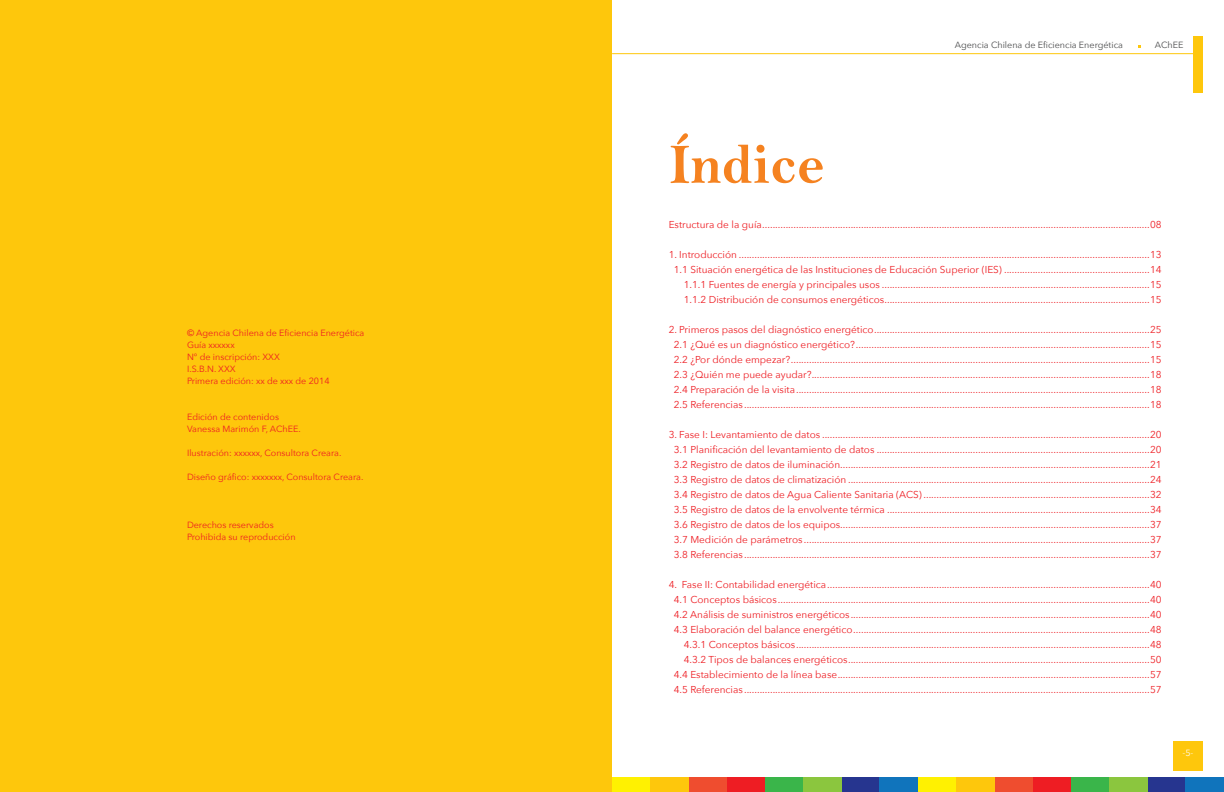
<style>
.page{position:relative;width:1224px;height:792px;background:#fff}
.page>*{position:absolute;margin:0;border:0;box-sizing:border-box;transform-origin:0 0}
.Título_Principal{font:57px "Bell MT Bold";color:#f58220}
.Estilo_de_párrafo_3{font:10px "Avenir Next";color:#ee1d23}
.texto{font:9px "Avenir Next";color:#ee1d23}
.t1{font:9px "Avenir Next";color:#4b4c4d}
.t2{font:9px "Avenir Next";color:#fff}
</style>
<div class="page">
<div style="left:1193px;top:36px;width:10px;height:57px;background:#fec70c"></div>
<div style="left:1173px;top:741px;width:30px;height:30px;background:#fec70c"></div>
<div style="left:689px;top:777px;width:38px;height:15px;background:#ef4d2f"></div>
<div style="left:727px;top:777px;width:38px;height:15px;background:#ee1d23"></div>
<div style="left:612px;top:777px;width:38px;height:15px;background:#fff101"></div>
<div style="left:650px;top:777px;width:39px;height:15px;background:#fec70c"></div>
<div style="left:765px;top:777px;width:38px;height:15px;background:#3ab54a"></div>
<div style="left:841px;top:777px;width:39px;height:15px;background:#26358f"></div>
<div style="left:803px;top:777px;width:38px;height:15px;background:#8bc63e"></div>
<div style="left:880px;top:777px;width:38px;height:15px;background:#1074bc"></div>
<div style="left:995px;top:777px;width:38px;height:15px;background:#ef4d2f"></div>
<div style="left:1033px;top:777px;width:38px;height:15px;background:#ee1d23"></div>
<div style="left:918px;top:777px;width:38px;height:15px;background:#fff101"></div>
<div style="left:956px;top:777px;width:39px;height:15px;background:#fec70c"></div>
<div style="left:1071px;top:777px;width:38px;height:15px;background:#3ab54a"></div>
<div style="left:1147px;top:777px;width:39px;height:15px;background:#26358f"></div>
<div style="left:1109px;top:777px;width:38px;height:15px;background:#8bc63e"></div>
<div style="left:1186px;top:777px;width:38px;height:15px;background:#1074bc"></div>
<hr style="left:612px;top:53px;width:586px;height:1px;background:#fec70c">
<div style="left:0;top:0;width:612px;height:792px;background:#fec70c"></div>
<p class="texto" style="left:187px;top:327px;width:179px">© Agencia Chilena de Eficiencia Energética</p>
<p class="texto" style="left:187px;top:339px;width:49px">Guía xxxxxx</p>
<p class="texto" style="left:187px;top:351px;width:94px">N° de inscripción: XXX</p>
<p class="texto" style="left:187px;top:363px;width:50px">I.S.B.N. XXX</p>
<p class="texto" style="left:187px;top:375px;width:144px">Primera edición: xx de xxx de 2014</p>
<p class="texto" style="left:187px;top:411px;width:94px">Edición de contenidos</p>
<p class="texto" style="left:187px;top:423px;width:115px">Vanessa Marimón F, AChEE.</p>
<p class="texto" style="left:187px;top:447px;width:156px">Ilustración: xxxxxx, Consultora Creara.</p>
<p class="texto" style="left:187px;top:471px;width:178px">Diseño gráfico: xxxxxxx, Consultora Creara.</p>
<p class="texto" style="left:187px;top:519px;width:88px">Derechos reservados</p>
<p class="texto" style="left:187px;top:531px;width:110px">Prohibida su reproducción</p>
<p class="t1" style="left:955px;top:39px;width:170px">Agencia Chilena de Eficiencia Energética</p>
<p class="t1" style="left:1155px;top:39px;width:30px">AChEE</p>
<p class="Título_Principal" style="left:669px;top:131px;width:157px">Índice</p>
<p class="Estilo_de_párrafo_3" style="left:669px;top:219px;width:494px">Estructura de la guía.....................................................................................................................................................08</p>
<p class="Estilo_de_párrafo_3" style="left:669px;top:249px;width:494px">1. Introducción ..............................................................................................................................................................13</p>
<p class="Estilo_de_párrafo_3" style="left:674px;top:264px;width:489px">1.1 Situación energética de las Instituciones de Educación Superior (IES) ........................................................14</p>
<p class="Estilo_de_párrafo_3" style="left:684px;top:279px;width:479px">1.1.1 Fuentes de energía y principales usos .......................................................................................................15</p>
<p class="Estilo_de_párrafo_3" style="left:684px;top:294px;width:479px">1.1.2 Distribución de consumos energéticos......................................................................................................15</p>
<p class="Estilo_de_párrafo_3" style="left:669px;top:324px;width:494px">2. Primeros pasos del diagnóstico energético..........................................................................................................25</p>
<p class="Estilo_de_párrafo_3" style="left:674px;top:339px;width:489px">2.1 ¿Qué es un diagnóstico energético?.................................................................................................................15</p>
<p class="Estilo_de_párrafo_3" style="left:674px;top:354px;width:489px">2.2 ¿Por dónde empezar?..........................................................................................................................................15</p>
<p class="Estilo_de_párrafo_3" style="left:674px;top:369px;width:489px">2.3 ¿Quién me puede ayudar?..................................................................................................................................18</p>
<p class="Estilo_de_párrafo_3" style="left:674px;top:384px;width:489px">2.4 Preparación de la visita........................................................................................................................................18</p>
<p class="Estilo_de_párrafo_3" style="left:674px;top:399px;width:489px">2.5 Referencias ............................................................................................................................................................18</p>
<p class="Estilo_de_párrafo_3" style="left:669px;top:429px;width:494px">3. Fase I: Levantamiento de datos ..............................................................................................................................20</p>
<p class="Estilo_de_párrafo_3" style="left:674px;top:444px;width:489px">3.1 Planificación del levantamiento de datos .........................................................................................................20</p>
<p class="Estilo_de_párrafo_3" style="left:674px;top:459px;width:489px">3.2 Registro de datos de iluminación.......................................................................................................................21</p>
<p class="Estilo_de_párrafo_3" style="left:674px;top:474px;width:489px">3.3 Registro de datos de climatización ....................................................................................................................24</p>
<p class="Estilo_de_párrafo_3" style="left:674px;top:489px;width:489px">3.4 Registro de datos de Agua Caliente Sanitaria (ACS) .......................................................................................32</p>
<p class="Estilo_de_párrafo_3" style="left:674px;top:504px;width:489px">3.5 Registro de datos de la envolvente térmica .....................................................................................................34</p>
<p class="Estilo_de_párrafo_3" style="left:674px;top:519px;width:489px">3.6 Registro de datos de los equipos.......................................................................................................................37</p>
<p class="Estilo_de_párrafo_3" style="left:674px;top:534px;width:489px">3.7 Medición de parámetros .....................................................................................................................................37</p>
<p class="Estilo_de_párrafo_3" style="left:674px;top:549px;width:489px">3.8 Referencias ............................................................................................................................................................37</p>
<p class="Estilo_de_párrafo_3" style="left:669px;top:579px;width:494px">4. Fase II: Contabilidad energética............................................................................................................................40</p>
<p class="Estilo_de_párrafo_3" style="left:674px;top:594px;width:489px">4.1 Conceptos básicos...............................................................................................................................................40</p>
<p class="Estilo_de_párrafo_3" style="left:674px;top:609px;width:489px">4.2 Análisis de suministros energéticos...................................................................................................................40</p>
<p class="Estilo_de_párrafo_3" style="left:674px;top:624px;width:489px">4.3 Elaboración del balance energético..................................................................................................................48</p>
<p class="Estilo_de_párrafo_3" style="left:684px;top:639px;width:479px">4.3.1 Conceptos básicos........................................................................................................................................48</p>
<p class="Estilo_de_párrafo_3" style="left:684px;top:654px;width:479px">4.3.2 Tipos de balances energéticos....................................................................................................................50</p>
<p class="Estilo_de_párrafo_3" style="left:674px;top:669px;width:489px">4.4 Establecimiento de la línea base........................................................................................................................57</p>
<p class="Estilo_de_párrafo_3" style="left:674px;top:684px;width:489px">4.5 Referencias ............................................................................................................................................................57</p>
<p class="t2" style="left:1183px;top:747px;width:12px">-5-</p>
</div>
